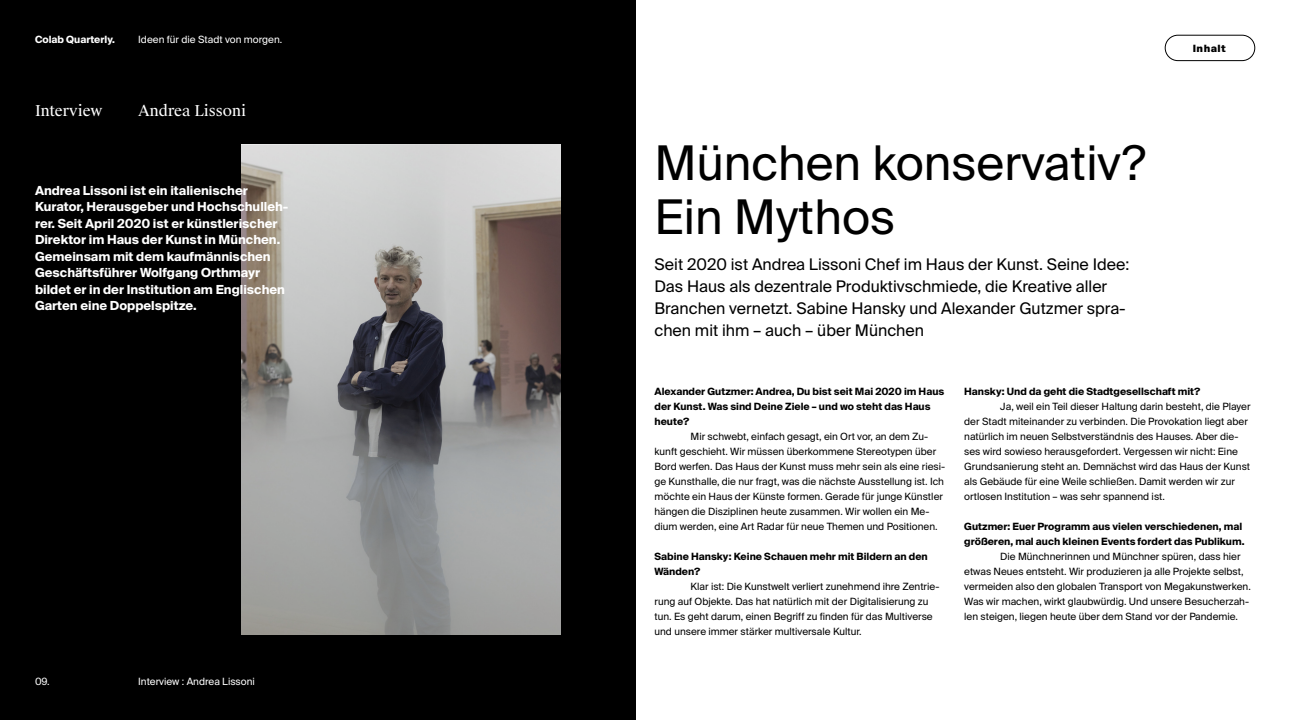
<style>
.page{position:relative;width:1290px;height:720px;background:#fff}
.page>*{position:absolute;margin:0;border:0;box-sizing:border-box;transform-origin:0 0}
.t1{font:47.8px/54px "Suisse Intl";color:#000}
.t2{font:16px/22px "Suisse Intl";color:#000}
.t3{font:15px "Suisse Works";color:#fff}
.t4{font:700 12.5px/16.5px "Suisse Intl";color:#fff}
.t5{font:10px/15px "Suisse Intl";color:#000}
.t6{font:700 10px/15px "Suisse Intl";color:#000}
.t7{font:10px "Suisse Intl";color:#fff}
.t8{font:700 10px "Suisse Intl";color:#fff}
.t9{font:900 10px "Suisse Intl";letter-spacing:.05em;color:#000}
</style>
<div class="page">
<div style="left:0;top:0;width:636px;height:720px;background:#000"></div>
<svg style="left:241px;top:145px;width:320px;height:490px"></svg>
<div style="left:1165px;top:35px;width:90px;height:26px;border:1px solid #000;border-radius:13px"></div>
<p class="t8" style="left:35px;top:33px;width:81px">Colab Quarterly.</p>
<p class="t7" style="left:138px;top:33px;width:146px">Ideen für die Stadt von morgen.</p>
<h3 class="t3" style="left:35px;top:101px;width:69px">Interview</h3>
<h3 class="t3" style="left:138px;top:101px;width:110px">Andrea Lissoni</h3>
<p class="t4" style="left:35px;top:182px;width:255px">Andrea Lissoni ist ein italienischer Kurator, Herausgeber und Hochschulleh&shy;rer. Seit April 2020 ist er künstlerischer Direktor im Haus der Kunst in München.<br>Gemeinsam mit dem kaufmännischen Geschäftsführer Wolfgang Orthmayr bildet er in der Institution am Englischen Garten eine Doppelspitze.</p>
<p class="t7" style="left:35px;top:676px;width:16px">09.</p>
<p class="t7" style="left:138px;top:676px;width:118px">Interview : Andrea Lissoni</p>
<h1 class="t1" style="left:654px;top:136px;width:493px">München konservativ?<br>Ein Mythos</h1>
<h2 class="t2" style="left:654px;top:254px;width:476px">Seit 2020 ist Andrea Lissoni Chef im Haus der Kunst. Seine Idee:<br>Das Haus als dezentrale Produktivschmiede, die Kreative aller Branchen vernetzt. Sabine Hansky und Alexander Gutzmer spra&shy;chen mit ihm – auch – über München</h2>
<p class="t9" style="left:1193px;top:42px;width:35px">Inhalt</p>
<p class="t6" style="left:654px;top:384px;width:291px">Alexander Gutzmer: Andrea, Du bist seit Mai 2020 im Haus der Kunst. Was sind Deine Ziele – und wo steht das Haus heute?</p>
<p class="t5" style="left:654px;top:429px;width:292px;text-indent:36px">Mir schwebt, einfach gesagt, ein Ort vor, an dem Zu&shy;kunft geschieht. Wir müssen überkommene Stereotypen über Bord werfen. Das Haus der Kunst muss mehr sein als eine riesi&shy;ge Kunsthalle, die nur fragt, was die nächste Ausstellung ist. Ich möchte ein Haus der Künste formen. Gerade für junge Künstler hängen die Disziplinen heute zusammen. Wir wollen ein Me&shy;dium werden, eine Art Radar für neue Themen und Positionen.</p>
<p class="t6" style="left:654px;top:549px;width:275px">Sabine Hansky: Keine Schauen mehr mit Bildern an den<br>Wänden?</p>
<p class="t5" style="left:654px;top:579px;width:287px;text-indent:36px">Klar ist: Die Kunstwelt verliert zunehmend ihre Zentrie&shy;rung auf Objekte. Das hat natürlich mit der Digitalisierung zu tun. Es geht darum, einen Begriff zu finden für das Multiverse und unsere immer stärker multiversale Kultur.</p>
<p class="t6" style="left:964px;top:384px;width:238px">Hansky: Und da geht die Stadtgesellschaft mit?</p>
<p class="t5" style="left:964px;top:399px;width:288px;text-indent:36px">Ja, weil ein Teil dieser Haltung darin besteht, die Player der Stadt miteinander zu verbinden. Die Provokation liegt aber natürlich im neuen Selbstverständnis des Hauses. Aber die&shy;ses wird sowieso herausgefordert. Vergessen wir nicht: Eine Grundsanierung steht an. Demnächst wird das Haus der Kunst als Gebäude für eine Weile schließen. Damit werden wir zur ortlosen Institution – was sehr spannend ist.</p>
<p class="t6" style="left:964px;top:519px;width:282px">Gutzmer: Euer Programm aus vielen verschiedenen, mal größeren, mal auch kleinen Events fordert das Publikum.</p>
<p class="t5" style="left:964px;top:549px;width:288px;text-indent:36px">Die Münchnerinnen und Münchner spüren, dass hier etwas Neues entsteht. Wir produzieren ja alle Projekte selbst, vermeiden also den globalen Transport von Megakunstwerken.<br>Was wir machen, wirkt glaubwürdig. Und unsere Besucherzah&shy;len steigen, liegen heute über dem Stand vor der Pandemie.</p>
</div>
